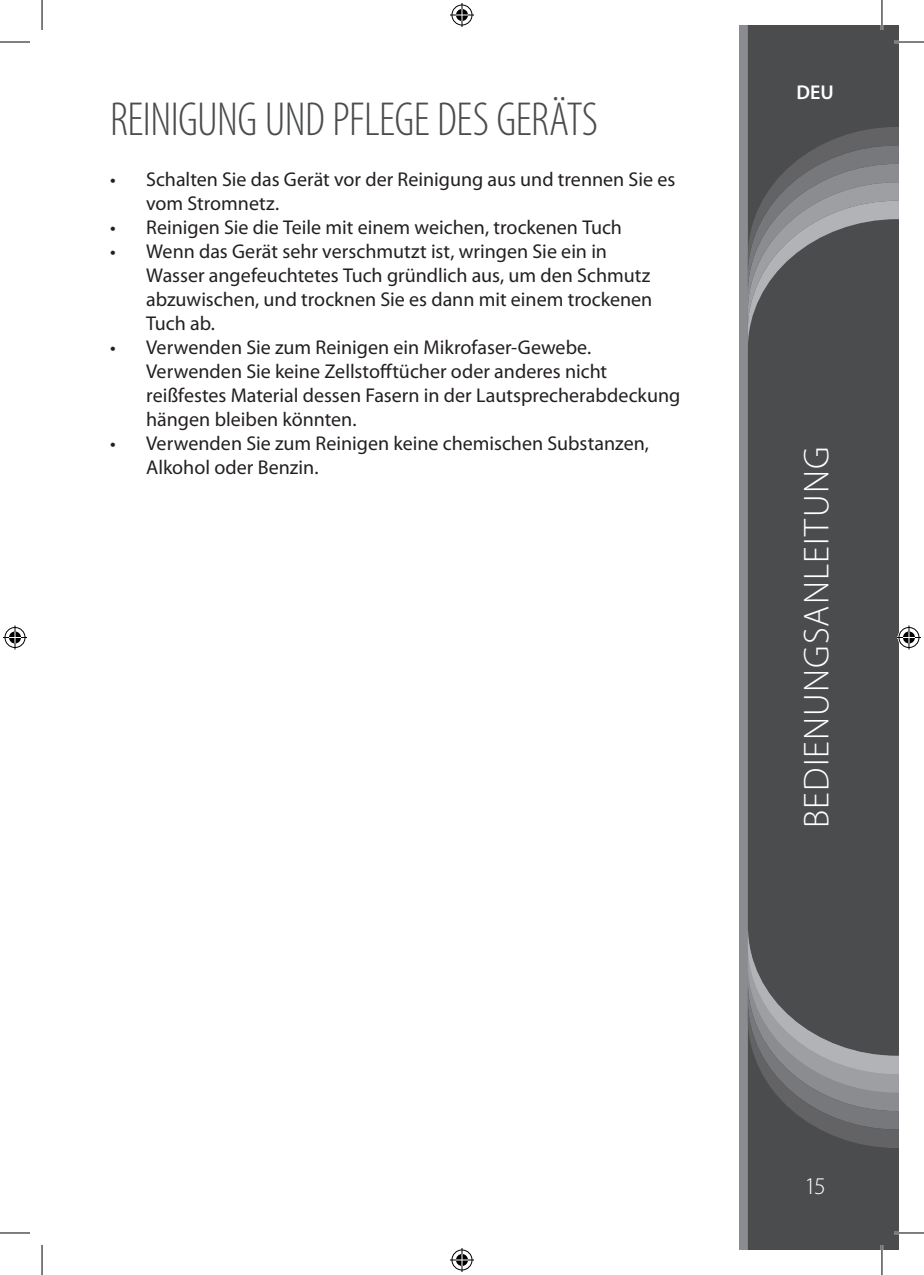
<style>
.page{position:relative;width:924px;height:1275px;background:#fff}
.page>*{position:absolute;margin:0;border:0;box-sizing:border-box;transform-origin:0 0}
.t1{font:300 condensed 48px "Myriad Pro";letter-spacing:-.01em;color:#4b4c4d}
.t2{font:300 36px "Myriad Pro";letter-spacing:.035em;color:#fff}
.t3{font:300 24px "Myriad Pro";color:#fff}
.t4{font:20px/24px "Myriad Pro";color:#231f20}
.t5{font:600 20px "Myriad Pro";color:#fff}
</style>
<div class="page">
<div style="left:739px;top:25px;width:159px;height:1225px;background:#8a8c8f"></div>
<div style="left:748px;top:349px;width:150px;height:577px;background:#4b4c4d"></div>
<svg style="left:747px;top:25px;width:151px;height:324px;background:#5c5e5f"></svg>
<svg style="left:747px;top:926px;width:151px;height:324px;background:#5d5e5f"></svg>
<hr style="left:893px;top:41px;width:30px;height:2px;background:#fff">
<hr style="left:893px;top:1231px;width:30px;height:3px;background:#fff">
<hr style="left:880px;top:0;width:2px;height:30px;background:#fff">
<hr style="left:880px;top:1245px;width:2px;height:30px;background:#fff">
<hr style="left:0;top:42px;width:30px;height:1px;background:#000">
<hr style="left:893px;top:42px;width:30px;height:1px;background:#000">
<hr style="left:0;top:1232px;width:30px;height:1px;background:#000">
<hr style="left:893px;top:1232px;width:30px;height:1px;background:#000">
<hr style="left:42px;top:0;width:1px;height:30px;background:#000">
<hr style="left:42px;top:1245px;width:1px;height:30px;background:#000">
<hr style="left:881px;top:0;width:1px;height:30px;background:#000">
<hr style="left:881px;top:1245px;width:1px;height:30px;background:#000">
<svg style="left:450px;top:3px;width:24px;height:24px"></svg>
<svg style="left:450px;top:1248px;width:24px;height:24px"></svg>
<svg style="left:3px;top:625px;width:24px;height:24px"></svg>
<svg style="left:896px;top:625px;width:24px;height:24px"></svg>
<h1 class="t1" style="left:110px;top:93px;width:486px">REINIGUNG UND PFLEGE DES GERÄTS</h1>
<p class="t4" style="left:146px;top:167px;width:530px;text-indent:-36px">• Schalten Sie das Gerät vor der Reinigung aus und trennen Sie es vom Stromnetz.</p>
<p class="t4" style="left:110px;top:215px;width:513px">• Reinigen Sie die Teile mit einem weichen, trockenen Tuch</p>
<p class="t4" style="left:146px;top:239px;width:507px;text-indent:-36px">• Wenn das Gerät sehr verschmutzt ist, wringen Sie ein in Wasser angefeuchtetes Tuch gründlich aus, um den Schmutz abzuwischen, und trocknen Sie es dann mit einem trockenen Tuch ab.</p>
<p class="t4" style="left:146px;top:335px;width:535px;text-indent:-36px">• Verwenden Sie zum Reinigen ein Mikrofaser-Gewebe.<br>Verwenden Sie keine Zellstofftücher oder anderes nicht reißfestes Material dessen Fasern in der Lautsprecherabdeckung hängen bleiben könnten.</p>
<p class="t4" style="left:146px;top:431px;width:504px;text-indent:-36px">• Verwenden Sie zum Reinigen keine chemischen Substanzen,<br>Alkohol oder Benzin.</p>
<p class="t5" style="left:796px;top:79px;width:39px">DEU</p>
<h2 class="t2" style="left:796px;top:828px;width:383px;rotate:-90deg">Bedienungsanleitung</h2>
<p class="t3" style="left:804px;top:1173px;width:23px">15</p>
</div>
